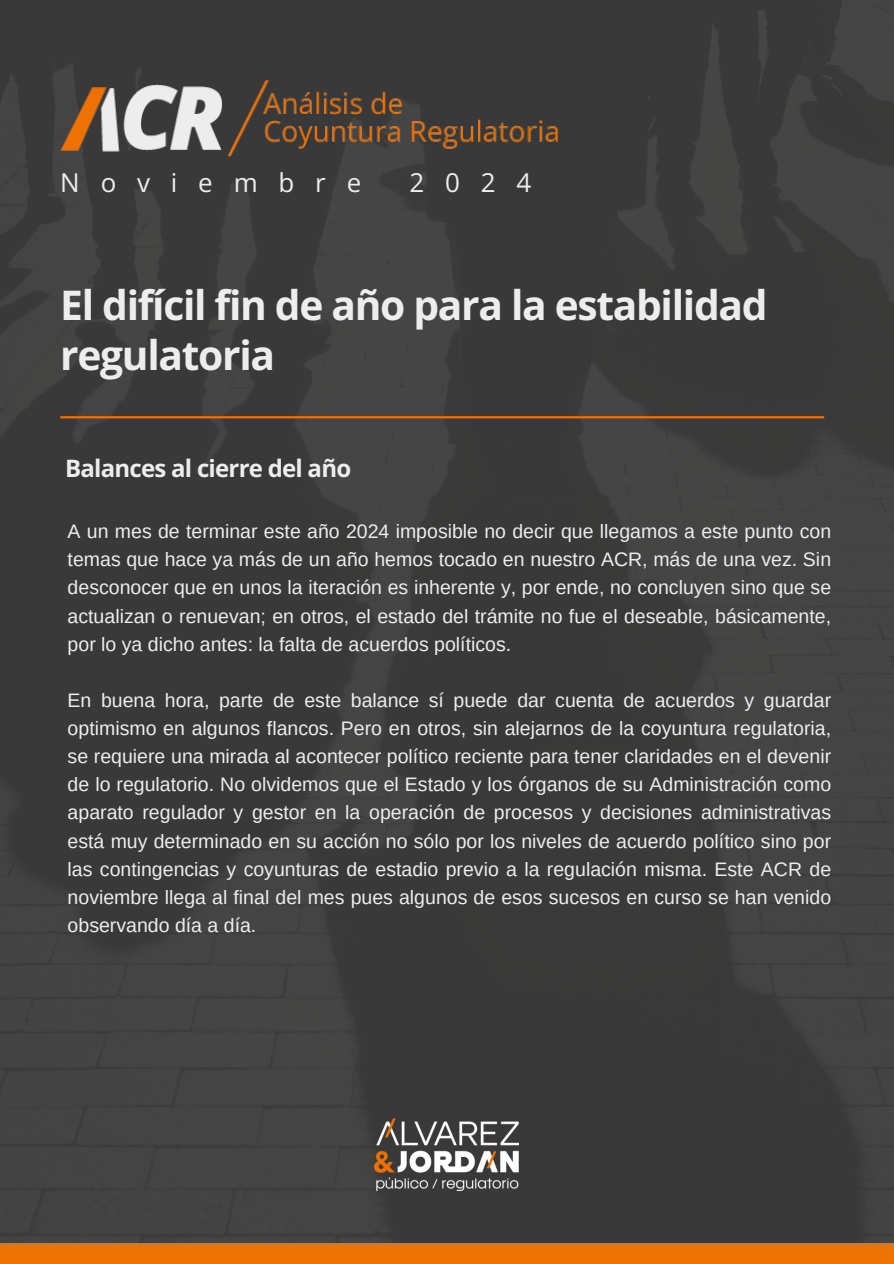
<style>
.page{position:relative;width:894px;height:1264px;background:#fff}
.page>*{position:absolute;margin:0;border:0;box-sizing:border-box;transform-origin:0 0}
.t1{font:700 40.8px/50.7px "Open Sans";letter-spacing:-.03em;color:#ededed}
.t2{font:25.95px "Open Sans";letter-spacing:.8em;color:#ededed}
.t3{font:700 24px "Open Sans";letter-spacing:-.03em;color:#ededed}
.t4{font:19.5px/28.2px "Arimo";color:#ededed;text-align:justify}
</style>
<div class="page">
<img style="left:0;top:0;width:893px;height:1243px">
<div style="left:0;top:1243px;width:893px;height:20px;background:#ee7103"></div>
<hr style="left:60px;top:416px;width:763px;height:2px;background:#ed7103">
<img style="left:374px;top:1115px;width:144px;height:75px">
<img style="left:60px;top:81px;width:499px;height:75px">
<h1 class="t2" style="left:60px;top:164px;width:302px">Noviembre</h1>
<h1 class="t2" style="left:409px;top:164px;width:123px">2024</h1>
<h3 class="t1" style="left:60px;top:278px;width:708px">El difícil fin de año para la estabilidad regulatoria</h3>
<p class="t3" style="left:65px;top:452px;width:287px">Balances al cierre del año</p>
<p class="t4" style="left:68px;top:517px;width:764px">A un mes de terminar este año 2024 imposible no decir que llegamos a este punto con temas que hace ya más de un año hemos tocado en nuestro ACR, más de una vez. Sin desconocer que en unos la iteración es inherente y, por ende, no concluyen sino que se actualizan o renuevan; en otros, el estado del trámite no fue el deseable, básicamente, por lo ya dicho antes: la falta de acuerdos políticos.</p>
<p class="t4" style="left:68px;top:686px;width:764px">En buena hora, parte de este balance sí puede dar cuenta de acuerdos y guardar optimismo en algunos flancos. Pero en otros, sin alejarnos de la coyuntura regulatoria, se requiere una mirada al acontecer político reciente para tener claridades en el devenir de lo regulatorio. No olvidemos que el Estado y los órganos de su Administración como aparato regulador y gestor en la operación de procesos y decisiones administrativas está muy determinado en su acción no sólo por los niveles de acuerdo político sino por las contingencias y coyunturas de estadio previo a la regulación misma. Este ACR de noviembre llega al final del mes pues algunos de esos sucesos en curso se han venido observando día a día.</p>
</div>
